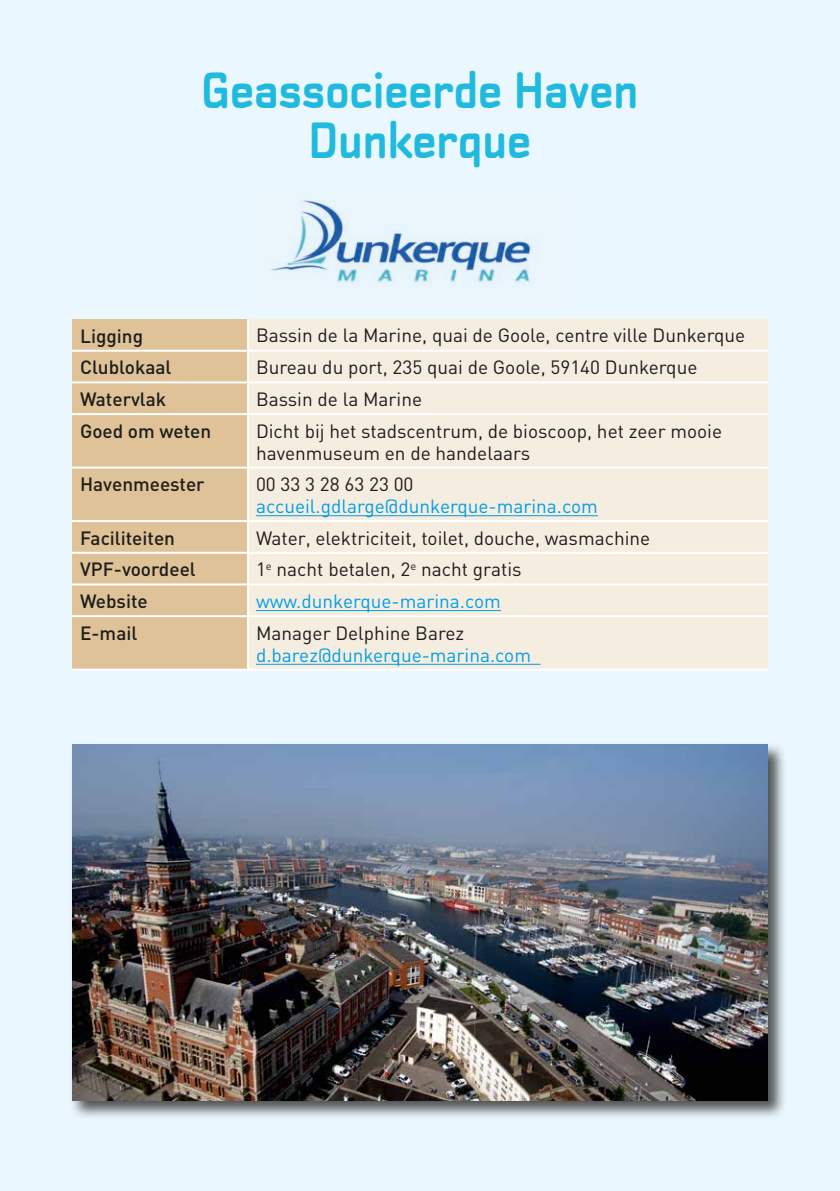
<style>
.page{position:relative;width:840px;height:1191px;background:#fff}
.page>*{position:absolute;margin:0;border:0;box-sizing:border-box;transform-origin:0 0}
.t1{font:700 48px/50px "Transmute Rg";color:#20badf;text-align:center}
.t2{font:19px/22px "DIN";color:#1d1d1b}
.t3{font:19px "DIN";color:#009fe3}
.t4{font:500 19px "DIN";color:#1d1d1b}
</style>
<div class="page">
<div style="left:0;top:0;width:839px;height:1191px;background:#ebf7fe"></div>
<div style="left:72px;top:319px;width:175px;height:349px;background:#dfc298"></div>
<div style="left:249px;top:319px;width:518px;height:349px;background:#f6ede1"></div>
<hr style="left:247px;top:319px;width:2px;height:31px;background:#fff">
<hr style="left:72px;top:350px;width:176px;height:2px;background:#fff">
<hr style="left:248px;top:350px;width:519px;height:2px;background:#fff">
<hr style="left:247px;top:352px;width:2px;height:29px;background:#fff">
<hr style="left:72px;top:381px;width:176px;height:2px;background:#fff">
<hr style="left:248px;top:381px;width:519px;height:2px;background:#fff">
<hr style="left:247px;top:383px;width:2px;height:30px;background:#fff">
<hr style="left:72px;top:413px;width:176px;height:2px;background:#fff">
<hr style="left:248px;top:413px;width:519px;height:2px;background:#fff">
<hr style="left:247px;top:415px;width:2px;height:51px;background:#fff">
<hr style="left:72px;top:466px;width:176px;height:2px;background:#fff">
<hr style="left:248px;top:466px;width:519px;height:2px;background:#fff">
<hr style="left:247px;top:468px;width:2px;height:52px;background:#fff">
<hr style="left:72px;top:520px;width:176px;height:2px;background:#fff">
<hr style="left:248px;top:520px;width:519px;height:2px;background:#fff">
<hr style="left:247px;top:522px;width:2px;height:30px;background:#fff">
<hr style="left:72px;top:552px;width:176px;height:2px;background:#fff">
<hr style="left:248px;top:552px;width:519px;height:2px;background:#fff">
<hr style="left:247px;top:554px;width:2px;height:29px;background:#fff">
<hr style="left:72px;top:583px;width:176px;height:2px;background:#fff">
<hr style="left:248px;top:583px;width:519px;height:2px;background:#fff">
<hr style="left:247px;top:585px;width:2px;height:30px;background:#fff">
<hr style="left:72px;top:615px;width:176px;height:2px;background:#fff">
<hr style="left:248px;top:615px;width:519px;height:2px;background:#fff">
<hr style="left:247px;top:617px;width:2px;height:51px;background:#fff">
<hr style="left:72px;top:668px;width:176px;height:2px;background:#fff">
<hr style="left:248px;top:668px;width:519px;height:2px;background:#fff">
<hr style="left:256px;top:515px;width:341px;height:1px;background:#009fe3">
<hr style="left:256px;top:610px;width:244px;height:1px;background:#009fe3">
<hr style="left:256px;top:664px;width:284px;height:1px;background:#009fe3">
<img style="left:270px;top:200px;width:264px;height:85px">
<div style="left:69px;top:741px;width:717px;height:378px;background:#1d1d1b;opacity:.75"></div>
<img style="left:72px;top:744px;width:695px;height:356px">
<h1 class="t1" style="left:202px;top:64px;width:437px">Geassocieerde Haven<br>Dunkerque</h1>
<p class="t4" style="left:80px;top:324px;width:65px">Ligging</p>
<p class="t2" style="left:256px;top:324px;width:490px">Bassin de la Marine, quai de Goole, centre ville Dunkerque</p>
<p class="t4" style="left:80px;top:355px;width:93px">Clublokaal</p>
<p class="t2" style="left:256px;top:356px;width:442px">Bureau du port, 235 quai de Goole, 59140 Dunkerque</p>
<p class="t4" style="left:80px;top:387px;width:88px">Watervlak</p>
<p class="t2" style="left:256px;top:388px;width:168px">Bassin de la Marine</p>
<p class="t4" style="left:80px;top:419px;width:132px">Goed om weten</p>
<p class="t2" style="left:256px;top:419px;width:467px">Dicht bij het stadscentrum, de bioscoop, het zeer mooie havenmuseum en de handelaars</p>
<p class="t4" style="left:80px;top:472px;width:126px">Havenmeester</p>
<p class="t2" style="left:256px;top:473px;width:159px">00 33 3 28 63 23 00</p>
<p class="t3" style="left:256px;top:494px;width:343px">accueil.gdlarge@dunkerque-marina.com</p>
<p class="t4" style="left:80px;top:526px;width:96px">Faciliteiten</p>
<p class="t2" style="left:256px;top:526px;width:395px">Water, elektriciteit, toilet, douche, wasmachine</p>
<p class="t4" style="left:80px;top:557px;width:117px">VPF-voordeel</p>
<p class="t2" style="left:256px;top:558px;width:267px">1<sup>e</sup> nacht betalen, 2<sup>e</sup> nacht gratis</p>
<p class="t4" style="left:80px;top:589px;width:69px">Website</p>
<p class="t3" style="left:256px;top:589px;width:246px">www.dunkerque-marina.com</p>
<p class="t4" style="left:80px;top:621px;width:59px">E-mail</p>
<p class="t2" style="left:256px;top:621px;width:209px">Manager Delphine Barez</p>
<p class="t3" style="left:256px;top:643px;width:276px">d.barez@dunkerque-marina.com</p>
</div>
